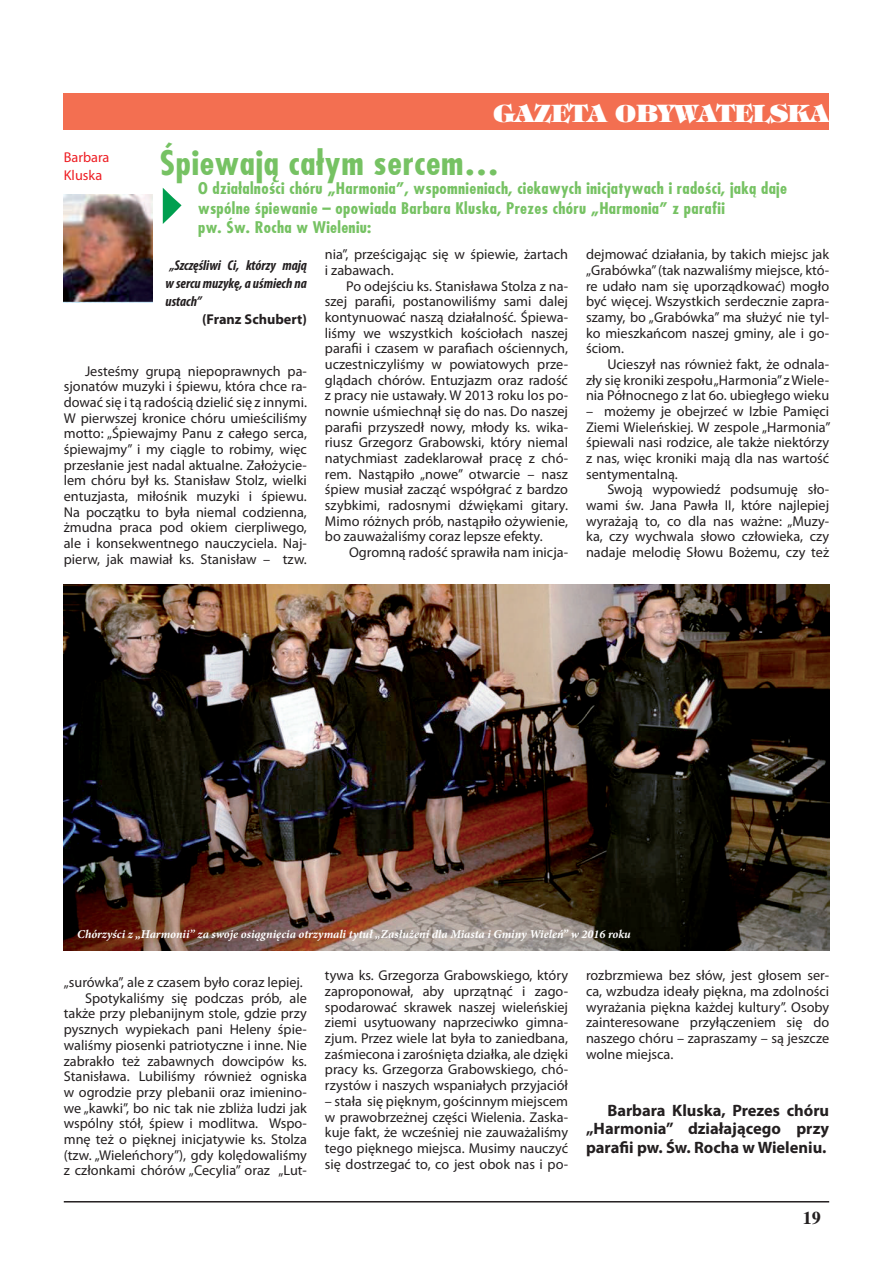
<style>
.page{position:relative;width:893px;height:1263px;background:#fff}
.page>*{position:absolute;margin:0;border:0;box-sizing:border-box;transform-origin:0 0}
.t1{font:700 33px "Fujiyama";letter-spacing:.02em;color:#76c263;scale:1.06 1}
.t2{font:24px "Timpani Heavy";color:#fff}
.t3{font:700 18px "Dutch 801 BT";color:#231f20}
.t4{font:700 16.5px/18.1px "Myriad Pro";color:#231f20;text-align:justify}
.t5{font:700 15.75px/19.5px "Fujiyama";letter-spacing:.02em;color:#76c263;scale:1.06 1}
.t6{font:14.25px/15.8px "Myriad Pro";color:#231f20;text-align:justify}
.t7{font:italic 700 condensed 14.25px/18px "Myriad Pro";color:#231f20;text-align:justify}
.t8{font:700 14.25px "Myriad Pro";color:#231f20}
.t9{font:14.25px/18px "Myriad Pro";color:#ee1d23}
.t10{font:italic 700 12px "Minion Pro";color:#fff}
</style>
<div class="page">
<hr style="left:64px;top:1201px;width:765px;height:1px;background:#231f20">
<div style="left:63px;top:94px;width:766px;height:36px;background:#f36f51"></div>
<img style="left:64px;top:195px;width:89px;height:108px">
<img style="left:64px;top:584px;width:765px;height:366px">
<svg style="left:163px;top:188px;width:19px;height:36px"></svg>
<p class="t9" style="left:64px;top:148px;width:47px">Barbara<br>Kluska</p>
<h2 class="t2" style="left:493px;top:96px;width:337px">GAZETA OBYWATELSKA</h2>
<h1 class="t1" style="left:160px;top:141px;width:322px">Śpiewają całym sercem…</h1>
<p class="t5" style="left:198px;top:178px;width:557px">O działalności chóru „Harmonia”, wspomnieniach, ciekawych inicjatywach i radości, jaką daje wspólne śpiewanie – opowiada Barbara Kluska, Prezes chóru „Harmonia” z parafii<br>pw. Św. Rocha w Wieleniu:</p>
<p class="t7" style="left:165px;top:256px;width:143px">„Szczęśliwi Ci, którzy mają w sercu muzykę, a uśmiech na ustach”</p>
<p class="t8" style="left:202px;top:310px;width:106px">(Franz Schubert)</p>
<p class="t6" style="left:64px;top:363px;width:245px;text-indent:21px">Jesteśmy grupą niepoprawnych pa&shy;sjonatów muzyki i śpiewu, która chce ra&shy;dować się i tą radością dzielić się z innymi.<br>W pierwszej kronice chóru umieściliśmy motto: „Śpiewajmy Panu z całego serca, śpiewajmy” i my ciągle to robimy, więc przesłanie jest nadal aktualne. Założycie&shy;lem chóru był ks. Stanisław Stolz, wielki entuzjasta, miłośnik muzyki i śpiewu.<br>Na początku to była niemal codzienna, żmudna praca pod okiem cierpliwego, ale i konsekwentnego nauczyciela. Naj&shy;pierw, jak mawiał ks. Stanisław – tzw.</p>
<p class="t6" style="left:325px;top:246px;width:245px">nia”, prześcigając się w śpiewie, żartach i zabawach.</p>
<p class="t6" style="left:325px;top:278px;width:245px;text-indent:21px">Po odejściu ks. Stanisława Stolza z na&shy;szej parafii, postanowiliśmy sami dalej kontynuować naszą działalność. Śpiewa&shy;liśmy we wszystkich kościołach naszej parafii i czasem w parafiach ościennych, uczestniczyliśmy w powiatowych prze&shy;glądach chórów. Entuzjazm oraz radość z pracy nie ustawały. W 2013 roku los po&shy;nownie uśmiechnął się do nas. Do naszej parafii przyszedł nowy, młody ks. wika&shy;riusz Grzegorz Grabowski, który niemal natychmiast zadeklarował pracę z chó&shy;rem. Nastąpiło „nowe” otwarcie – nasz śpiew musiał zacząć współgrać z bardzo szybkimi, radosnymi dźwiękami gitary.<br>Mimo różnych prób, nastąpiło ożywienie, bo zauważaliśmy coraz lepsze efekty.</p>
<p class="t6" style="left:349px;top:544px;width:221px">Ogromną radość sprawiła nam inicja-</p>
<p class="t6" style="left:586px;top:246px;width:245px">dejmować działania, by takich miejsc jak „Grabówka” (tak nazwaliśmy miejsce, któ&shy;re udało nam się uporządkować) mogło być więcej. Wszystkich serdecznie zapra&shy;szamy, bo „Grabówka” ma służyć nie tyl&shy;ko mieszkańcom naszej gminy, ale i go&shy;ściom.</p>
<p class="t6" style="left:586px;top:356px;width:245px;text-indent:21px">Ucieszył nas również fakt, że odnala&shy;zły się kroniki zespołu „Harmonia” z Wiele&shy;nia Północnego z lat 6o. ubiegłego wieku</p>
<p class="t6" style="left:586px;top:403px;width:246px">– możemy je obejrzeć w Izbie Pamięci Ziemi Wieleńskiej. W zespole „Harmonia” śpiewali nasi rodzice, ale także niektórzy z nas, więc kroniki mają dla nas wartość sentymentalną.</p>
<p class="t6" style="left:586px;top:481px;width:245px;text-indent:21px">Swoją wypowiedź podsumuję sło&shy;wami św. Jana Pawła II, które najlepiej wyrażają to, co dla nas ważne: „Muzy&shy;ka, czy wychwala słowo człowieka, czy nadaje melodię Słowu Bożemu, czy też</p>
<p class="t10" style="left:77px;top:925px;width:555px">Chórzyści z „Harmonii” za swoje osiągnięcia otrzymali tytuł „Zasłużeni dla Miasta i Gminy Wieleń” w 2016 roku</p>
<p class="t6" style="left:64px;top:974px;width:245px;text-align:right">„surówka”, ale z czasem było coraz lepiej.<br>Spotykaliśmy się podczas prób, ale także przy plebanijnym stole, gdzie przy pysznych wypiekach pani Heleny śpie&shy;waliśmy piosenki patriotyczne i inne. Nie zabrakło też zabawnych dowcipów ks.<br>Stanisława. Lubiliśmy również ogniska w ogrodzie przy plebanii oraz imienino&shy;we „kawki”, bo nic tak nie zbliża ludzi jak wspólny stół, śpiew i modlitwa. Wspo&shy;mnę też o pięknej inicjatywie ks. Stolza (tzw. „Wieleńchory”), gdy kolędowaliśmy z członkami chórów „Cecylia” oraz „Lut-</p>
<p class="t6" style="left:325px;top:967px;width:245px">tywa ks. Grzegorza Grabowskiego, który zaproponował, aby uprzątnąć i zago&shy;spodarować skrawek naszej wieleńskiej ziemi usytuowany naprzeciwko gimna&shy;zjum. Przez wiele lat była to zaniedbana, zaśmiecona i zarośnięta działka, ale dzięki pracy ks. Grzegorza Grabowskiego, chó&shy;rzystów i naszych wspaniałych przyjaciół</p>
<p class="t6" style="left:325px;top:1093px;width:245px">– stała się pięknym, gościnnym miejscem w prawobrzeżnej części Wielenia. Zaska&shy;kuje fakt, że wcześniej nie zauważaliśmy tego pięknego miejsca. Musimy nauczyć się dostrzegać to, co jest obok nas i po-</p>
<p class="t6" style="left:586px;top:967px;width:245px">rozbrzmiewa bez słów, jest głosem ser&shy;ca, wzbudza ideały piękna, ma zdolności wyrażania piękna każdej kultury”. Osoby zainteresowane przyłączeniem się do naszego chóru – zapraszamy – są jeszcze wolne miejsca.</p>
<p class="t4" style="left:586px;top:1101px;width:245px;text-indent:21px">Barbara Kluska, Prezes chóru „Harmonia” działającego przy parafii pw. Św. Rocha w Wieleniu.</p>
<p class="t3" style="left:803px;top:1205px;width:19px">19</p>
</div>
